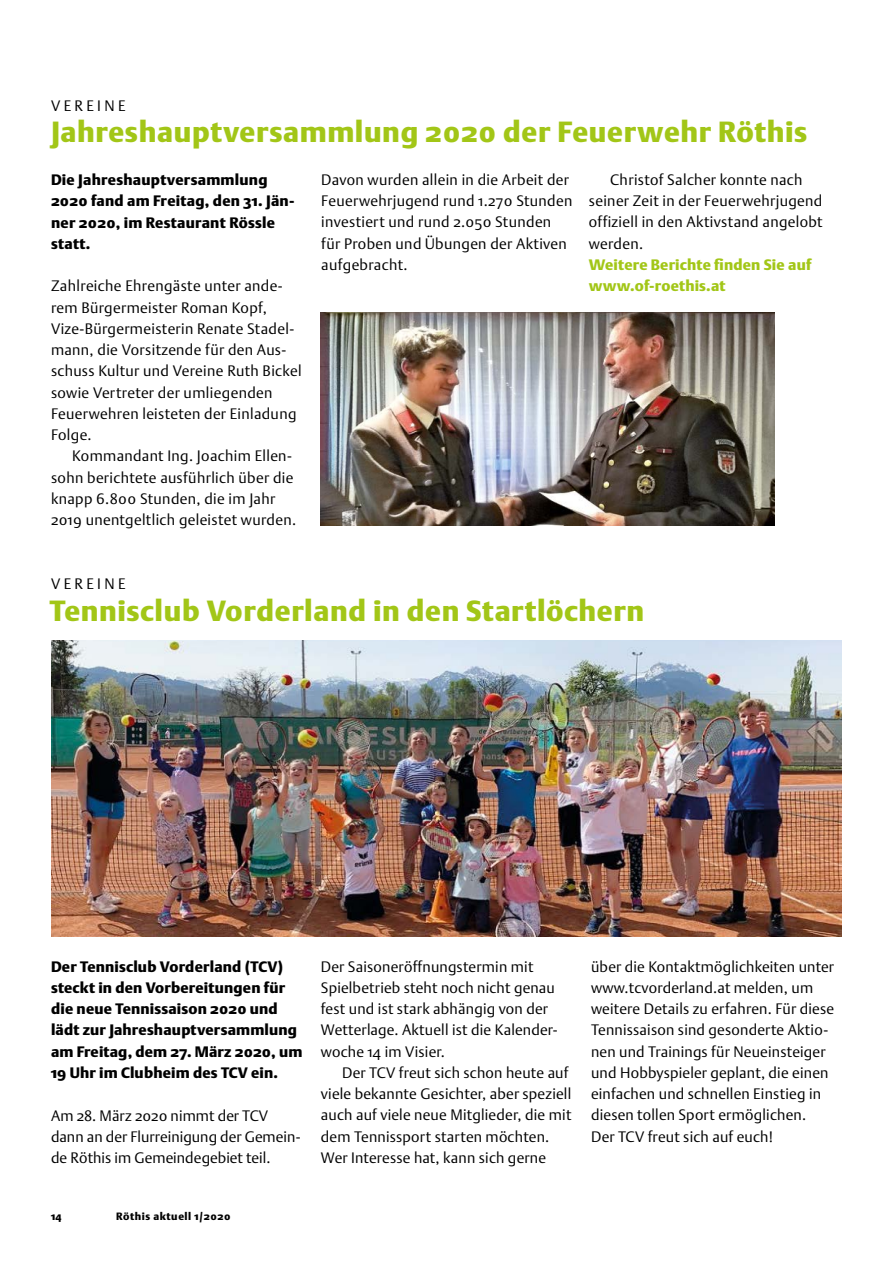
<style>
.page{position:relative;width:893px;height:1263px;background:#fff}
.page>*{position:absolute;margin:0;border:0;box-sizing:border-box;transform-origin:0 0}
.t1{font:900 28.8px "DTL Argo ST";letter-spacing:.02em;color:#a2c617}
.t2{font:300 15px/21.3px "DTL Argo ST";letter-spacing:.015em;color:#000}
.t3{font:900 15px/21.3px "DTL Argo ST";letter-spacing:.015em;color:#000}
.t4{font:900 15px/21.3px "DTL Argo ST";letter-spacing:.01em;color:#a2c617}
.t5{font:300 15px "DTL Argo ST";letter-spacing:.225em;color:#000}
.t6{font:900 10.5px "DTL Argo ST";letter-spacing:.05em;color:#000}
</style>
<div class="page">
<img style="left:51px;top:640px;width:791px;height:297px">
<img style="left:321px;top:313px;width:453px;height:212px">
<p class="t5" style="left:51px;top:96px;width:76px">VEREINE</p>
<h1 class="t1" style="left:51px;top:115px;width:758px">Jahreshauptversammlung 2020 der Feuerwehr Röthis</h1>
<p class="t3" style="left:51px;top:169px;width:245px">Die Jahreshauptversammlung<br>2020 fand am Freitag, den 31. Jän&shy;ner 2020, im Restaurant Rössle statt.</p>
<p class="t2" style="left:51px;top:275px;width:252px">Zahlreiche Ehrengäste unter ande&shy;rem Bürgermeister Roman Kopf,<br>Vize-Bürgermeisterin Renate Stadel&shy;mann, die Vorsitzende für den Aus&shy;schuss Kultur und Vereine Ruth Bickel sowie Vertreter der umliegenden<br>Feuerwehren leisteten der Einladung<br>Folge.</p>
<p class="t2" style="left:51px;top:445px;width:247px;text-indent:21px">Kommandant Ing. Joachim Ellen&shy;sohn berichtete ausführlich über die knapp 6.800 Stunden, die im Jahr 2019 unentgeltlich geleistet wurden.</p>
<p class="t2" style="left:321px;top:169px;width:253px">Davon wurden allein in die Arbeit der<br>Feuerwehrjugend rund 1.270 Stunden investiert und rund 2.050 Stunden für Proben und Übungen der Aktiven aufgebracht.</p>
<p class="t2" style="left:589px;top:169px;width:235px;text-indent:21px">Christof Salcher konnte nach seiner Zeit in der Feuerwehrjugend offiziell in den Aktivstand angelobt werden.</p>
<p class="t4" style="left:589px;top:254px;width:224px">Weitere Berichte finden Sie auf www.of-roethis.at</p>
<p class="t5" style="left:51px;top:575px;width:76px">VEREINE</p>
<h1 class="t1" style="left:50px;top:593px;width:596px">Tennisclub Vorderland in den Startlöchern</h1>
<p class="t3" style="left:51px;top:955px;width:253px">Der Tennisclub Vorderland (TCV) steckt in den Vorbereitungen für die neue Tennissaison 2020 und lädt zur Jahreshauptversammlung am Freitag, dem 27. März 2020, um<br>19 Uhr im Clubheim des TCV ein.</p>
<p class="t2" style="left:51px;top:1104px;width:251px">Am 28. März 2020 nimmt der TCV dann an der Flurreinigung der Gemein&shy;de Röthis im Gemeindegebiet teil.</p>
<p class="t6" style="left:51px;top:1210px;width:12px">14</p>
<p class="t6" style="left:116px;top:1210px;width:116px">Röthis aktuell 1/2020</p>
<p class="t2" style="left:321px;top:955px;width:238px">Der Saisoneröffnungstermin mit<br>Spielbetrieb steht noch nicht genau fest und ist stark abhängig von der<br>Wetterlage. Aktuell ist die Kalender&shy;woche 14 im Visier.</p>
<p class="t2" style="left:321px;top:1062px;width:252px;text-indent:21px">Der TCV freut sich schon heute auf viele bekannte Gesichter, aber speziell auch auf viele neue Mitglieder, die mit dem Tennissport starten möchten.<br>Wer Interesse hat, kann sich gerne</p>
<p class="t2" style="left:591px;top:955px;width:245px">über die Kontaktmöglichkeiten unter www.tcvorderland.at melden, um weitere Details zu erfahren. Für diese Tennissaison sind gesonderte Aktio&shy;nen und Trainings für Neueinsteiger und Hobbyspieler geplant, die einen einfachen und schnellen Einstieg in diesen tollen Sport ermöglichen.<br>Der TCV freut sich auf euch!</p>
</div>
